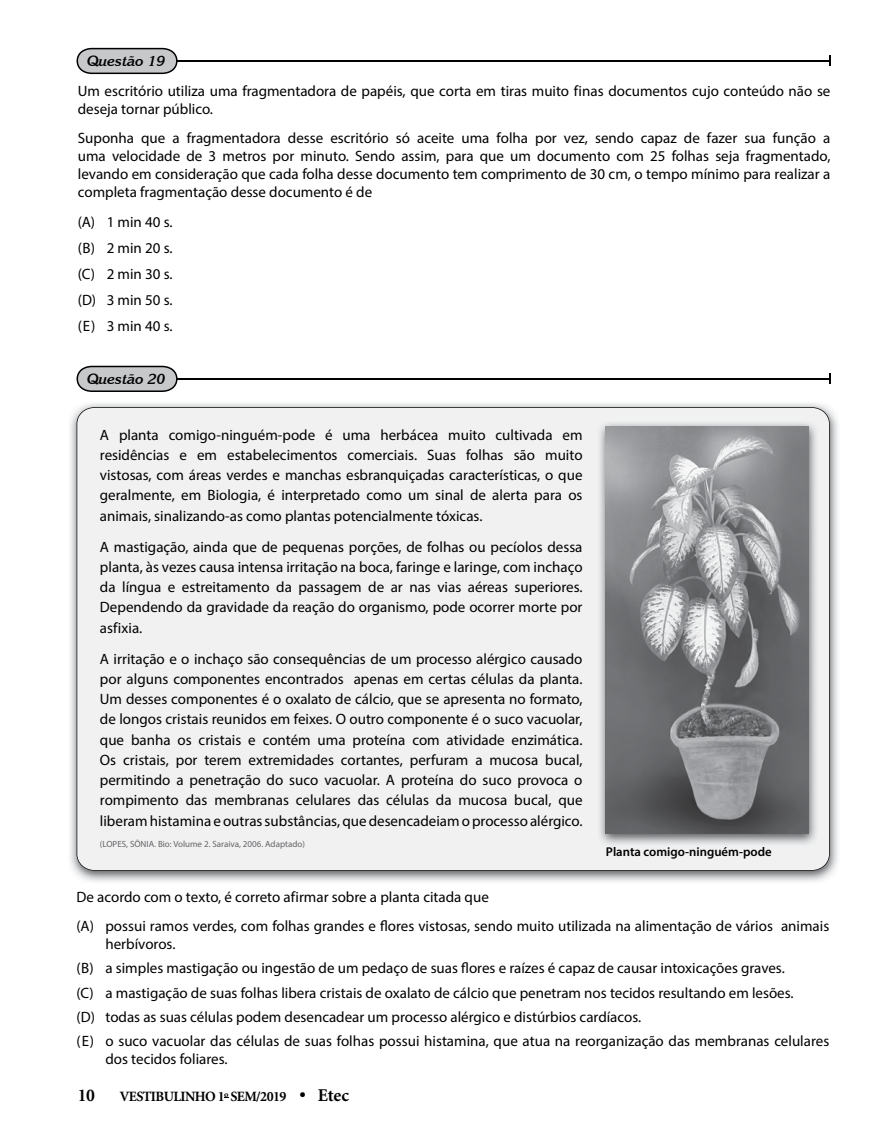
<style>
.page{position:relative;width:893px;height:1127px;background:#fff}
.page>*{position:absolute;margin:0;border:0;box-sizing:border-box;transform-origin:0 0}
.t1{font:700 18px "Minion";color:#000}
.t2{font:15px/20.2px "Myriad Pro";color:#000;text-align:justify}
.t3{font:italic 700 14.7px "Korinna IT Cby BT";color:#000}
.t4{font:700 14.25px "Minion";letter-spacing:-.04em;color:#000}
.t5{font:600 12.75px "Myriad Pro";color:#000}
.t6{font:9px "Myriad Pro";color:#636466}
.s1{font-family:"Korinna IT Cby BT";font-style:italic;font-size:16.65px}
.s2{font-size:18px}
</style>
<div class="page">
<img style="left:70px;top:403px;width:768px;height:479px">
<div style="left:77px;top:407px;width:753px;height:464px;background:#f1f1f2"></div>
<img style="left:598px;top:420px;width:221px;height:427px">
<img style="left:606px;top:426px;width:202px;height:408px">
<hr style="left:159px;top:378px;width:671px;height:2px;background:#000">
<svg style="left:77px;top:366px;width:101px;height:26px;background:#b2b2b4"></svg>
<hr style="left:159px;top:60px;width:671px;height:2px;background:#000">
<svg style="left:77px;top:48px;width:101px;height:26px;background:#b1b2b4"></svg>
<p class="t3" style="left:87px;top:52px;width:80px">Questão 19</p>
<p class="t2" style="left:78px;top:82px;width:754px;line-height:18px">Um escritório utiliza uma fragmentadora de papéis, que corta em tiras muito finas documentos cujo conteúdo não se deseja tornar público.</p>
<p class="t2" style="left:78px;top:129px;width:754px;line-height:18px">Suponha que a fragmentadora desse escritório só aceite uma folha por vez, sendo capaz de fazer sua função a uma velocidade de 3 metros por minuto. Sendo assim, para que um documento com 25 folhas seja fragmentado, levando em consideração que cada folha desse documento tem comprimento de 30 cm, o tempo mínimo para realizar a completa fragmentação desse documento é de</p>
<p class="t2" style="left:78px;top:209px;width:96px;line-height:25.8px">(A) 1 min 40 s. (B) 2 min 20 s. (C) 2 min 30 s. (D) 3 min 50 s. (E) 3 min 40 s.</p>
<p class="t3" style="left:87px;top:370px;width:80px">Questão 20</p>
<p class="t2" style="left:100px;top:424px;width:484px">A planta comigo-ninguém-pode é uma herbácea muito cultivada em residências e em estabelecimentos comerciais. Suas folhas são muito vistosas, com áreas verdes e manchas esbranquiçadas características, o que geralmente, em Biologia, é interpretado como um sinal de alerta para os animais, sinalizando-as como plantas potencialmente tóxicas.</p>
<p class="t2" style="left:100px;top:536px;width:484px">A mastigação, ainda que de pequenas porções, de folhas ou pecíolos dessa planta, às vezes causa intensa irritação na boca, faringe e laringe, com inchaço da língua e estreitamento da passagem de ar nas vias aéreas superiores.<br>Dependendo da gravidade da reação do organismo, pode ocorrer morte por asfixia.</p>
<p class="t2" style="left:100px;top:648px;width:484px">A irritação e o inchaço são consequências de um processo alérgico causado por alguns componentes encontrados apenas em certas células da planta.<br>Um desses componentes é o oxalato de cálcio, que se apresenta no formato, de longos cristais reunidos em feixes. O outro componente é o suco vacuolar, que banha os cristais e contém uma proteína com atividade enzimática.<br>Os cristais, por terem extremidades cortantes, perfuram a mucosa bucal, permitindo a penetração do suco vacuolar. A proteína do suco provoca o rompimento das membranas celulares das células da mucosa bucal, que liberam histamina e outras substâncias, que desencadeiam o processo alérgico.</p>
<p class="t6" style="left:100px;top:838px;width:207px">(LOPES, SÔNIA. Bio: Volume 2. Saraiva, 2006. Adaptado)</p>
<p class="t5" style="left:606px;top:843px;width:167px">Planta comigo-ninguém-pode</p>
<p class="t2" style="left:77px;top:882px;width:754px;line-height:28.7px">De acordo com o texto, é correto afirmar sobre a planta citada que<br>(A) possui ramos verdes, com folhas grandes e ores vistosas, sendo muito utilizada na alimentação de vários animais</p>
<p class="t2" style="left:77px;top:931px;width:754px;line-height:24.3px;text-align:left;text-indent:29px">herbívoros.<br>(B) a simples mastigação ou ingestão de um pedaço de suas ores e raízes é capaz de causar intoxicações graves.<br>(C) a mastigação de suas folhas libera cristais de oxalato de cálcio que penetram nos tecidos resultando em lesões.<br>(D) todas as suas células podem desencadear um processo alérgico e distúrbios cardíacos.<br>(E) o suco vacuolar das células de suas folhas possui histamina, que atua na reorganização das membranas celulares</p>
<p class="t2" style="left:105px;top:1049px;width:124px">dos tecidos foliares.</p>
<p class="t1" style="left:78px;top:1086px;width:18px">10</p>
<p class="t4" style="left:120px;top:1089px;width:231px">VESTIBULINHO 1<sup>o</sup> SEM/2019 <span class="s1">•</span> <span class="s2">Etec</span></p>
</div>
